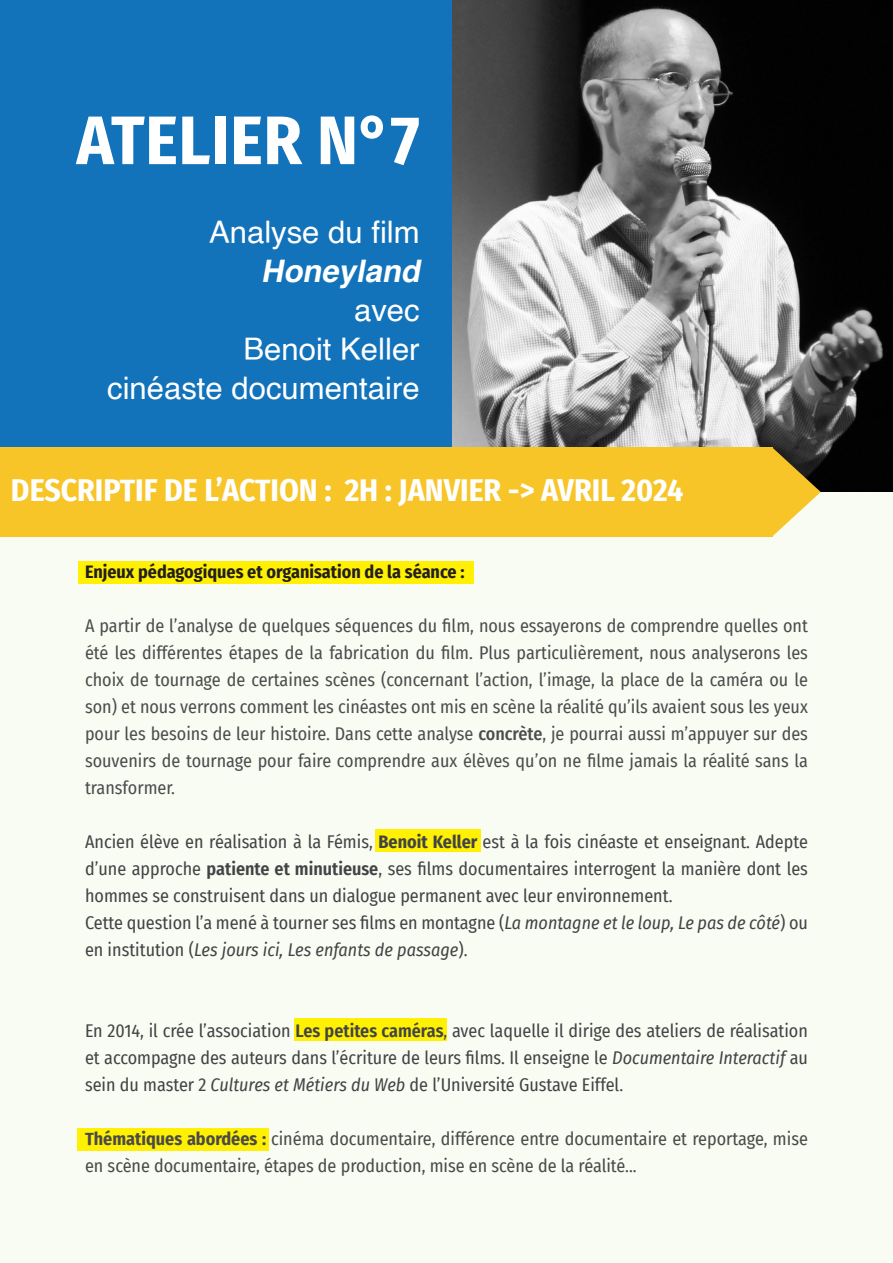
<style>
.page{position:relative;width:893px;height:1263px;background:#fff}
.page>*{position:absolute;margin:0;border:0;box-sizing:border-box;transform-origin:0 0}
.t1{font:700 68.55px "Fira Sans Condensed";letter-spacing:.01em;color:#fff}
.t2{font:700 31.5px "Fira Sans Condensed";color:#fff}
.t3{font:31.05px/38.8px "Helvetica";color:#fff;text-align:right}
.t4{font:18px/27px "Fira Sans Condensed";color:#414445;text-align:justify}
.t5{font:18px/27px "Fira Sans Condensed";color:#4b4c4d;text-align:justify}
.t6{font:18px/27px "Fira Sans Condensed";color:#4a4a49}
.t7{font:700 18px "Fira Sans Condensed";color:#231f20}
.s1{font-weight:700;font-style:italic}
.s2{font-weight:500}
.s3{font-weight:700}
.s4{font-weight:600}
.s5{font-style:italic}
</style>
<div class="page">
<div style="left:0;top:492px;width:893px;height:771px;background:#f9fcf2"></div>
<div style="left:294px;top:1018px;width:152px;height:23px;background:#fff101"></div>
<div style="left:375px;top:829px;width:105px;height:23px;background:#fff101"></div>
<div style="left:78px;top:1128px;width:191px;height:22px;background:#fff101"></div>
<div style="left:0;top:0;width:453px;height:492px;background:#1272ba"></div>
<img style="left:453px;top:0;width:440px;height:492px">
<div style="left:78px;top:561px;width:395px;height:23px;background:#fff101"></div>
<div style="left:0;top:447px;width:772px;height:90px;background:#f7c528"></div>
<svg style="left:772px;top:447px;width:49px;height:90px"></svg>
<p class="t1" style="left:77px;top:83px;width:345px">ATELIER N°7</p>
<p class="t3" style="left:107px;top:214px;width:321px">Analyse du film<br><span class="s1">Honeyland<br></span>avec<br>Benoit Keller<br>cinéaste documentaire</p>
<p class="t2" style="left:11px;top:464px;width:674px">DESCRIPTIF DE L’ACTION : 2H : JANVIER -&gt; AVRIL 2024</p>
<p class="t7" style="left:85px;top:557px;width:381px">Enjeux pédagogiques et organisation de la séance :</p>
<p class="t5" style="left:85px;top:612px;width:724px">A partir de l’analyse de quelques séquences du film, nous essayerons de comprendre quelles ont été les différentes étapes de la fabrication du film. Plus particulièrement, nous analyserons les choix de tournage de certaines scènes (concernant l’action, l’image, la place de la caméra ou le son) et nous verrons comment les cinéastes ont mis en scène la réalité qu’ils avaient sous les yeux pour les besoins de leur histoire. Dans cette analyse <span class="s2">concrète</span>, je pourrai aussi m’appuyer sur des souvenirs de tournage pour faire comprendre aux élèves qu’on ne filme jamais la réalité sans la transformer.</p>
<p class="t4" style="left:85px;top:828px;width:724px">Ancien élève en réalisation à la Fémis, <span class="s3">Benoit Keller</span> est à la fois cinéaste et enseignant. Adepte d’une approche <span class="s4">patiente et minutieuse</span>, ses films documentaires interrogent la manière dont les hommes se construisent dans un dialogue permanent avec leur environnement.</p>
<p class="t4" style="left:85px;top:909px;width:724px">Cette question l’a mené à tourner ses films en montagne (<span class="s5">La montagne et le loup, Le pas de côté</span>) ou en institution (<span class="s5">Les jours ici, Les enfants de passage</span>).</p>
<p class="t4" style="left:85px;top:1017px;width:724px">En 2014, il crée l’association <span class="s4">Les petites caméras</span>, avec laquelle il dirige des ateliers de réalisation et accompagne des auteurs dans l’écriture de leurs films. Il enseigne le <span class="s5">Documentaire Interactif</span> au sein du master 2 <span class="s5">Cultures et Métiers du Web</span> de l’Université Gustave Eiffel.</p>
<p class="t6" style="left:85px;top:1125px;width:724px"><span class="s3">Thématiques abordées :</span> cinéma documentaire, différence entre documentaire et reportage, mise en scène documentaire, étapes de production, mise en scène de la réalité...</p>
</div>
